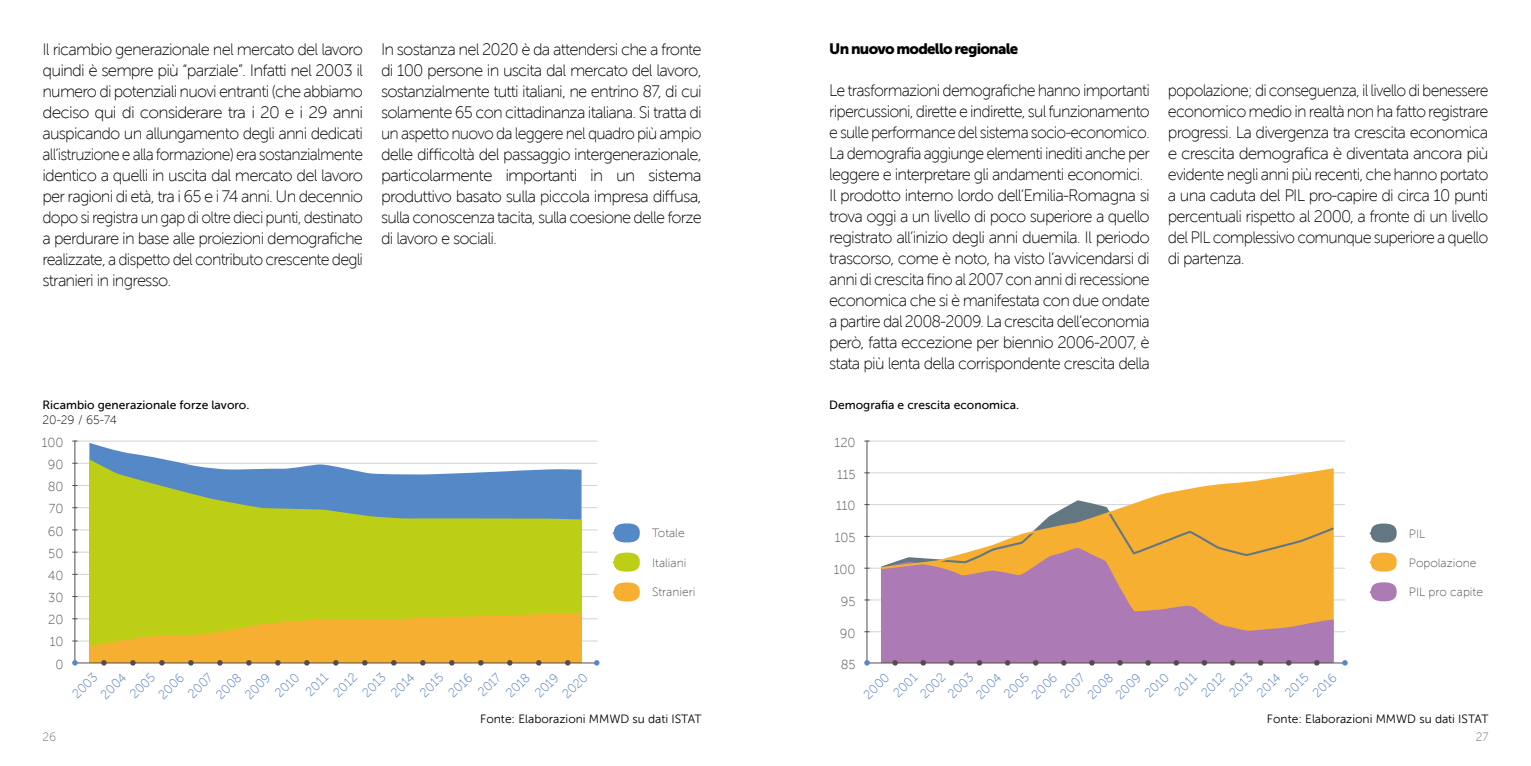
<style>
.page{position:relative;width:1531px;height:766px;background:#fff}
.page>*{position:absolute;margin:0;border:0;box-sizing:border-box;transform-origin:0 0}
.t1{font:16.5px/21px "Museo Sans 100";letter-spacing:-.05em;color:#000;text-align:justify}
.t2{font:16.5px/21px "Museo Sans 100";letter-spacing:-.05em;color:#000;text-align:justify;scale:.96 1}
.t3{font:15px "Museo Sans 900";letter-spacing:-.05em;color:#000}
.t4{font:12.9px/22.2px "Museo Sans 100";color:#514e4d;text-align:right}
.t5{font:12.6px "Museo Sans 100";color:#4b78bb}
.t6{font:12px "Museo Sans 300";color:#000}
.t7{font:12px "Museo Sans 500";color:#000}
.t8{font:12px "Museo Sans 100";color:#514e4d}
.t9{font:12px "Museo Sans 100";color:#000}
.t10{font:12px "Museo Sans 100";color:#706f6f}
</style>
<div class="page">
<svg style="left:612px;top:552px;width:28px;height:19px"></svg>
<svg style="left:612px;top:582px;width:28px;height:19px"></svg>
<svg style="left:612px;top:523px;width:28px;height:19px"></svg>
<hr style="left:75px;top:640px;width:522px;height:1px;background:#d5d3d4">
<hr style="left:75px;top:618px;width:522px;height:1px;background:#d5d3d4">
<hr style="left:75px;top:596px;width:522px;height:1px;background:#d5d3d4">
<hr style="left:75px;top:573px;width:522px;height:1px;background:#d5d3d4">
<hr style="left:75px;top:551px;width:522px;height:1px;background:#d5d3d4">
<hr style="left:75px;top:529px;width:522px;height:1px;background:#d5d3d4">
<hr style="left:75px;top:507px;width:522px;height:1px;background:#d5d3d4">
<hr style="left:75px;top:485px;width:522px;height:1px;background:#d5d3d4">
<hr style="left:75px;top:462px;width:522px;height:1px;background:#d5d3d4">
<hr style="left:75px;top:440px;width:522px;height:1px;background:#d5d3d4">
<hr style="left:74px;top:440px;width:1px;height:223px;background:#514e4d">
<svg style="left:89px;top:442px;width:73px;height:17px"></svg>
<svg style="left:89px;top:459px;width:492px;height:153px;background:#a6c050"></svg>
<hr style="left:75px;top:662px;width:522px;height:1px;background:#514e4d">
<svg style="left:594px;top:660px;width:5px;height:5px"></svg>
<svg style="left:89px;top:612px;width:492px;height:53px;background:#e4b531"></svg>
<svg style="left:72px;top:660px;width:6px;height:5px"></svg>
<hr style="left:867px;top:631px;width:478px;height:1px;background:#d5d3d4">
<hr style="left:867px;top:599px;width:478px;height:1px;background:#d5d3d4">
<hr style="left:867px;top:567px;width:478px;height:1px;background:#d5d3d4">
<hr style="left:867px;top:536px;width:478px;height:1px;background:#d5d3d4">
<hr style="left:867px;top:504px;width:478px;height:1px;background:#d5d3d4">
<hr style="left:867px;top:472px;width:478px;height:1px;background:#d5d3d4">
<hr style="left:867px;top:440px;width:478px;height:1px;background:#d5d3d4">
<hr style="left:866px;top:440px;width:1px;height:223px;background:#514e4d">
<svg style="left:881px;top:570px;width:452px;height:92px;background:#bf8792"></svg>
<svg style="left:880px;top:468px;width:455px;height:102px"></svg>
<hr style="left:867px;top:662px;width:478px;height:1px;background:#514e4d">
<svg style="left:1342px;top:660px;width:5px;height:5px"></svg>
<svg style="left:892px;top:660px;width:6px;height:5px"></svg>
<svg style="left:1005px;top:660px;width:5px;height:5px"></svg>
<svg style="left:1117px;top:660px;width:6px;height:5px"></svg>
<svg style="left:1230px;top:660px;width:5px;height:5px"></svg>
<svg style="left:948px;top:660px;width:6px;height:5px"></svg>
<svg style="left:1061px;top:660px;width:5px;height:5px"></svg>
<svg style="left:1173px;top:660px;width:6px;height:5px"></svg>
<svg style="left:1286px;top:660px;width:5px;height:5px"></svg>
<svg style="left:920px;top:660px;width:6px;height:5px"></svg>
<svg style="left:1033px;top:660px;width:5px;height:5px"></svg>
<svg style="left:1145px;top:660px;width:6px;height:5px"></svg>
<svg style="left:1258px;top:660px;width:5px;height:5px"></svg>
<svg style="left:977px;top:660px;width:5px;height:5px"></svg>
<svg style="left:1089px;top:660px;width:5px;height:5px"></svg>
<svg style="left:1201px;top:660px;width:6px;height:5px"></svg>
<svg style="left:1314px;top:660px;width:5px;height:5px"></svg>
<svg style="left:864px;top:660px;width:6px;height:5px"></svg>
<svg style="left:1369px;top:552px;width:28px;height:19px"></svg>
<svg style="left:1369px;top:582px;width:28px;height:19px"></svg>
<svg style="left:1369px;top:523px;width:28px;height:19px"></svg>
<p class="t1" style="left:43px;top:39px;width:322px">Il ricambio generazionale nel mercato del lavoro quindi è sempre più “parziale”. Infatti nel 2003 il numero di potenziali nuovi entranti (che abbiamo deciso qui di considerare tra i 20 e i 29 anni auspicando un allungamento degli anni dedicati all’istruzione e alla formazione) era sostanzialmente identico a quelli in uscita dal mercato del lavoro per ragioni di età, tra i 65 e i 74 anni. Un decennio dopo si registra un gap di oltre dieci punti, destinato a perdurare in base alle proiezioni demografiche realizzate, a dispetto del contributo crescente degli stranieri in ingresso.</p>
<p class="t1" style="left:381px;top:39px;width:322px">In sostanza nel 2020 è da attendersi che a fronte di 100 persone in uscita dal mercato del lavoro, sostanzialmente tutti italiani, ne entrino 87, di cui solamente 65 con cittadinanza italiana. Si tratta di un aspetto nuovo da leggere nel quadro più ampio delle difficoltà del passaggio intergenerazionale, particolarmente importanti in un sistema produttivo basato sulla piccola impresa diffusa, sulla conoscenza tacita, sulla coesione delle forze di lavoro e sociali.</p>
<p class="t7" style="left:43px;top:398px;width:208px">Ricambio generazionale forze lavoro.</p>
<p class="t9" style="left:43px;top:413px;width:76px">20-29 / 65-74</p>
<p class="t3" style="left:829px;top:40px;width:190px">Un nuovo modello regionale</p>
<p class="t1" style="left:829px;top:80px;width:322px;text-align:left">Le trasformazioni demografiche hanno importanti ripercussioni, dirette e indirette, sul funzionamento e sulle performance del sistema socio-economico.<br>La demografia aggiunge elementi inediti anche per leggere e interpretare gli andamenti economici.<br>Il prodotto interno lordo dell’Emilia-Romagna si trova oggi a un livello di poco superiore a quello registrato all’inizio degli anni duemila. Il periodo trascorso, come è noto, ha visto l’avvicendarsi di anni di crescita fino al 2007 con anni di recessione economica che si è manifestata con due ondate a partire dal 2008-2009. La crescita dell’economia però, fatta eccezione per biennio 2006-2007, è stata più lenta della corrispondente crescita della</p>
<p class="t2" style="left:1168px;top:80px;width:335px">popolazione; di conseguenza, il livello di benessere economico medio in realtà non ha fatto registrare progressi. La divergenza tra crescita economica e crescita demografica è diventata ancora più evidente negli anni più recenti, che hanno portato a una caduta del PIL pro-capire di circa 10 punti percentuali rispetto al 2000, a fronte di un livello del PIL complessivo comunque superiore a quello di partenza.</p>
<p class="t7" style="left:829px;top:398px;width:191px">Demografia e crescita economica.</p>
<p class="t4" style="left:42px;top:431px;width:23px">100<br>90<br>80<br>70<br>60<br>50<br>40<br>30<br>20<br>10<br>0</p>
<p class="t8" style="left:652px;top:527px;width:34px">Totale</p>
<p class="t8" style="left:652px;top:556px;width:36px">Italiani</p>
<p class="t8" style="left:652px;top:585px;width:45px">Stranieri</p>
<p class="t4" style="left:834px;top:431px;width:22px">120</p>
<p class="t4" style="left:837px;top:463px;width:20px">115</p>
<p class="t4" style="left:836px;top:495px;width:21px">110</p>
<p class="t4" style="left:835px;top:526px;width:22px">105</p>
<p class="t4" style="left:834px;top:558px;width:23px">100</p>
<p class="t4" style="left:841px;top:590px;width:16px">95</p>
<p class="t4" style="left:840px;top:622px;width:17px">90</p>
<p class="t4" style="left:841px;top:653px;width:16px">85</p>
<p class="t8" style="left:1409px;top:527px;width:18px">PIL</p>
<p class="t8" style="left:1409px;top:556px;width:69px">Popolazione</p>
<p class="t8" style="left:1409px;top:585px;width:76px">PIL pro capite</p>
<p class="t5" style="left:70px;top:691px;width:31px;rotate:-45deg">2003</p>
<p class="t5" style="left:98px;top:691px;width:32px;rotate:-45deg">2004</p>
<p class="t5" style="left:127px;top:691px;width:31px;rotate:-45deg">2005</p>
<p class="t5" style="left:156px;top:691px;width:32px;rotate:-45deg">2006</p>
<p class="t5" style="left:185px;top:691px;width:31px;rotate:-45deg">2007</p>
<p class="t5" style="left:213px;top:691px;width:32px;rotate:-45deg">2008</p>
<p class="t5" style="left:242px;top:691px;width:32px;rotate:-45deg">2009</p>
<p class="t5" style="left:272px;top:690px;width:30px;rotate:-45deg">2010</p>
<p class="t5" style="left:303px;top:688px;width:28px;rotate:-45deg">2011</p>
<p class="t5" style="left:331px;top:689px;width:29px;rotate:-45deg">2012</p>
<p class="t5" style="left:360px;top:689px;width:29px;rotate:-45deg">2013</p>
<p class="t5" style="left:388px;top:690px;width:29px;rotate:-45deg">2014</p>
<p class="t5" style="left:417px;top:689px;width:29px;rotate:-45deg">2015</p>
<p class="t5" style="left:446px;top:690px;width:29px;rotate:-45deg">2016</p>
<p class="t5" style="left:475px;top:689px;width:28px;rotate:-45deg">2017</p>
<p class="t5" style="left:503px;top:690px;width:30px;rotate:-45deg">2018</p>
<p class="t5" style="left:532px;top:690px;width:29px;rotate:-45deg">2019</p>
<p class="t5" style="left:560px;top:691px;width:31px;rotate:-45deg">2020</p>
<p class="t5" style="left:861px;top:692px;width:32px;rotate:-45deg">2000</p>
<p class="t5" style="left:890px;top:690px;width:30px;rotate:-45deg">2001</p>
<p class="t5" style="left:917px;top:691px;width:31px;rotate:-45deg">2002</p>
<p class="t5" style="left:945px;top:691px;width:31px;rotate:-45deg">2003</p>
<p class="t5" style="left:973px;top:691px;width:32px;rotate:-45deg">2004</p>
<p class="t5" style="left:1001px;top:691px;width:31px;rotate:-45deg">2005</p>
<p class="t5" style="left:1029px;top:691px;width:32px;rotate:-45deg">2006</p>
<p class="t5" style="left:1058px;top:691px;width:31px;rotate:-45deg">2007</p>
<p class="t5" style="left:1085px;top:691px;width:32px;rotate:-45deg">2008</p>
<p class="t5" style="left:1113px;top:691px;width:32px;rotate:-45deg">2009</p>
<p class="t5" style="left:1142px;top:690px;width:30px;rotate:-45deg">2010</p>
<p class="t5" style="left:1171px;top:688px;width:28px;rotate:-45deg">2011</p>
<p class="t5" style="left:1198px;top:689px;width:29px;rotate:-45deg">2012</p>
<p class="t5" style="left:1226px;top:689px;width:29px;rotate:-45deg">2013</p>
<p class="t5" style="left:1254px;top:690px;width:29px;rotate:-45deg">2014</p>
<p class="t5" style="left:1282px;top:689px;width:29px;rotate:-45deg">2015</p>
<p class="t5" style="left:1310px;top:690px;width:29px;rotate:-45deg">2016</p>
<p class="t6" style="left:480px;top:712px;width:223px">Fonte: Elaborazioni MMWD su dati ISTAT</p>
<p class="t6" style="left:1267px;top:712px;width:223px">Fonte: Elaborazioni MMWD su dati ISTAT</p>
<p class="t10" style="left:43px;top:730px;width:15px">26</p>
<p class="t10" style="left:1475px;top:730px;width:14px">27</p>
</div>
